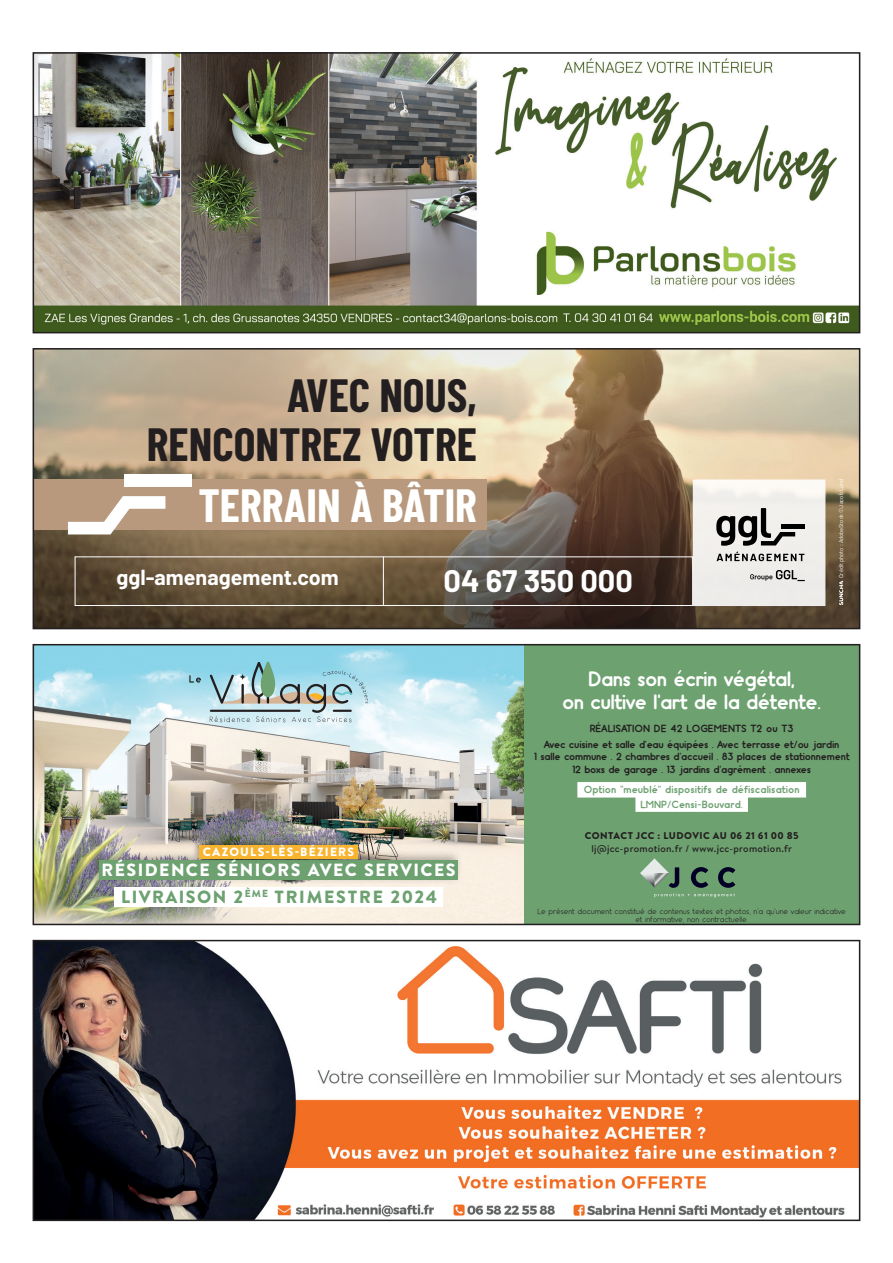
<style>
.page{position:relative;width:893px;height:1263px;background:#fff}
.page>*{position:absolute;margin:0;border:0;box-sizing:border-box;transform-origin:0 0}
.t1{font:700 45.45px/49.9px "Barlow Condensed";color:#231f20;text-align:right}
.t2{font:700 45.45px "Barlow Condensed";color:#fff}
.t3{font:700 30.3px "Barlow";color:#fff}
.t4{font:600 23.85px/22.8px "Void";letter-spacing:-.03em;color:#fff;text-align:center}
.t5{font:700 21.3px "Barlow";color:#fff}
.t6{font:900 17.7px "Brandon Text";letter-spacing:.08em;color:#fff}
.t7{font:900 17.7px "Brandon Text";letter-spacing:.08em;color:#6da170}
.t8{font:900 12.15px "Brandon Text";letter-spacing:.1em;color:#fff}
.t9{font:600 12px/15.5px "Void";letter-spacing:-.02em;color:#231f20;text-align:center}
.t10{font:600 12px/14.2px "Void";color:#6da170;text-align:center}
.t11{font:500 9.75px "Brandon Text";letter-spacing:.03em;color:#231f20}
.t12{font:900 9.75px "Brandon Text";letter-spacing:.03em;color:#231f20}
.t13{font:8.85px/7.4px "Void";letter-spacing:-.02em;color:#231f20;text-align:center}
.t14{font:5.7px "Barlow";color:#fff}
</style>
<div class="page">
<div style="left:29px;top:48px;width:835px;height:1177px;background:linear-gradient(to right,#fff,#fff)"></div>
<img style="left:495px;top:351px;width:362px;height:166px">
<svg style="left:495px;top:517px;width:362px;height:109px;background:#4c3c30"></svg>
<svg style="left:36px;top:351px;width:459px;height:275px;background:#a28f74"></svg>
<div style="left:33px;top:479px;width:454px;height:50px;background:#b8997d"></div>
<svg style="left:839px;top:581px;width:4px;height:24px"></svg>
<div style="left:75px;top:556px;width:618px;height:50px;border:1px solid #fff"></div>
<div style="left:693px;top:480px;width:132px;height:125px;background:#f0eeeb"></div>
<div style="left:693px;top:480px;width:132px;height:126px;border:1px solid #fff"></div>
<hr style="left:383px;top:557px;width:1px;height:49px;background:#fff">
<svg style="left:717px;top:552px;width:87px;height:9px"></svg>
<svg style="left:716px;top:508px;width:79px;height:38px"></svg>
<div style="left:781px;top:524px;width:23px;height:5px;background:#000001"></div>
<svg style="left:750px;top:570px;width:55px;height:11px"></svg>
<svg style="left:68px;top:496px;width:97px;height:38px"></svg>
<div style="left:125px;top:474px;width:67px;height:13px;background:#fff"></div>
<div style="left:33px;top:348px;width:827px;height:281px;border:2px solid #231f20"></div>
<img style="left:36px;top:55px;width:821px;height:275px">
<div style="left:33px;top:52px;width:827px;height:281px;border:2px solid #231f20"></div>
<img style="left:36px;top:647px;width:488px;height:275px">
<svg style="left:189px;top:675px;width:12px;height:8px"></svg>
<svg style="left:210px;top:662px;width:158px;height:60px;background:#a4c5ca"></svg>
<div style="left:524px;top:645px;width:336px;height:279px;background:#6da170"></div>
<div style="left:87px;top:850px;width:375px;height:35px;background:#231f20;opacity:.35"></div>
<div style="left:99px;top:860px;width:359px;height:20px;background:#6da170"></div>
<div style="left:192px;top:838px;width:169px;height:24px;background:#231f20;opacity:.35"></div>
<div style="left:200px;top:845px;width:158px;height:14px;background:#f9b42f"></div>
<div style="left:114px;top:888px;width:329px;height:19px;background:#fff"></div>
<div style="left:577px;top:782px;width:229px;height:15px;background:#fff"></div>
<div style="left:635px;top:796px;width:113px;height:16px;background:#fff"></div>
<svg style="left:640px;top:858px;width:95px;height:39px"></svg>
<div style="left:33px;top:644px;width:827px;height:281px;border:2px solid #231f20"></div>
<img style="left:36px;top:943px;width:821px;height:275px">
<div style="left:33px;top:940px;width:827px;height:281px;border:2px solid #231f20"></div>
<h1 class="t1" style="left:147px;top:369px;width:331px">AVEC NOUS,<br>RENCONTREZ VOTRE</h1>
<h1 class="t2" style="left:198px;top:478px;width:280px">TERRAIN À BÂTIR</h1>
<p class="t14" style="left:837px;top:578px;width:101px;rotate:-90deg">Crédit photo : AdobeStock ©Jacob Lund</p>
<h3 class="t5" style="left:117px;top:564px;width:224px">ggl-amenagement.com</h3>
<h2 class="t3" style="left:444px;top:562px;width:191px">04 67 350 000</h2>
<h3 class="t4" style="left:562px;top:667px;width:261px">Dans son écrin végétal,<br>on cultive l'art de la détente.</h3>
<p class="t8" style="left:203px;top:843px;width:153px">CAZOULS-LÈS-BÉZIERS</p>
<h3 class="t7" style="left:121px;top:885px;width:317px">LIVRAISON 2<sup>ÈME</sup> TRIMESTRE 2024</h3>
<h3 class="t6" style="left:102px;top:857px;width:356px">RÉSIDENCE SÉNIORS AVEC SERVICES</h3>
<p class="t9" style="left:544px;top:721px;width:297px">RÉALISATION DE 42 LOGEMENTS T2 ou T3<br>Avec cuisine et salle d'eau équipées . Avec terrasse et/ou jardin</p>
<p class="t9" style="left:534px;top:749px;width:317px;line-height:13px">1 salle commune . 2 chambres d'accueil . 83 places de stationnement<br>12 boxs de garage . 13 jardins d'agrément . annexes</p>
<p class="t10" style="left:584px;top:782px;width:217px">Option "meublé" dispositifs de défiscalisation<br>LMNP/Censi-Bouvard.</p>
<p class="t12" style="left:585px;top:829px;width:215px">CONTACT JCC : LUDOVIC AU 06 21 61 00 85</p>
<p class="t11" style="left:592px;top:841px;width:202px">lj@jcc-promotion.fr / www.jcc-promotion.fr</p>
<p class="t13" style="left:537px;top:908px;width:310px">Le présent document constitué de contenus textes et photos, n'a qu'une valeur indicative et informative, non contractuelle.</p>
</div>
